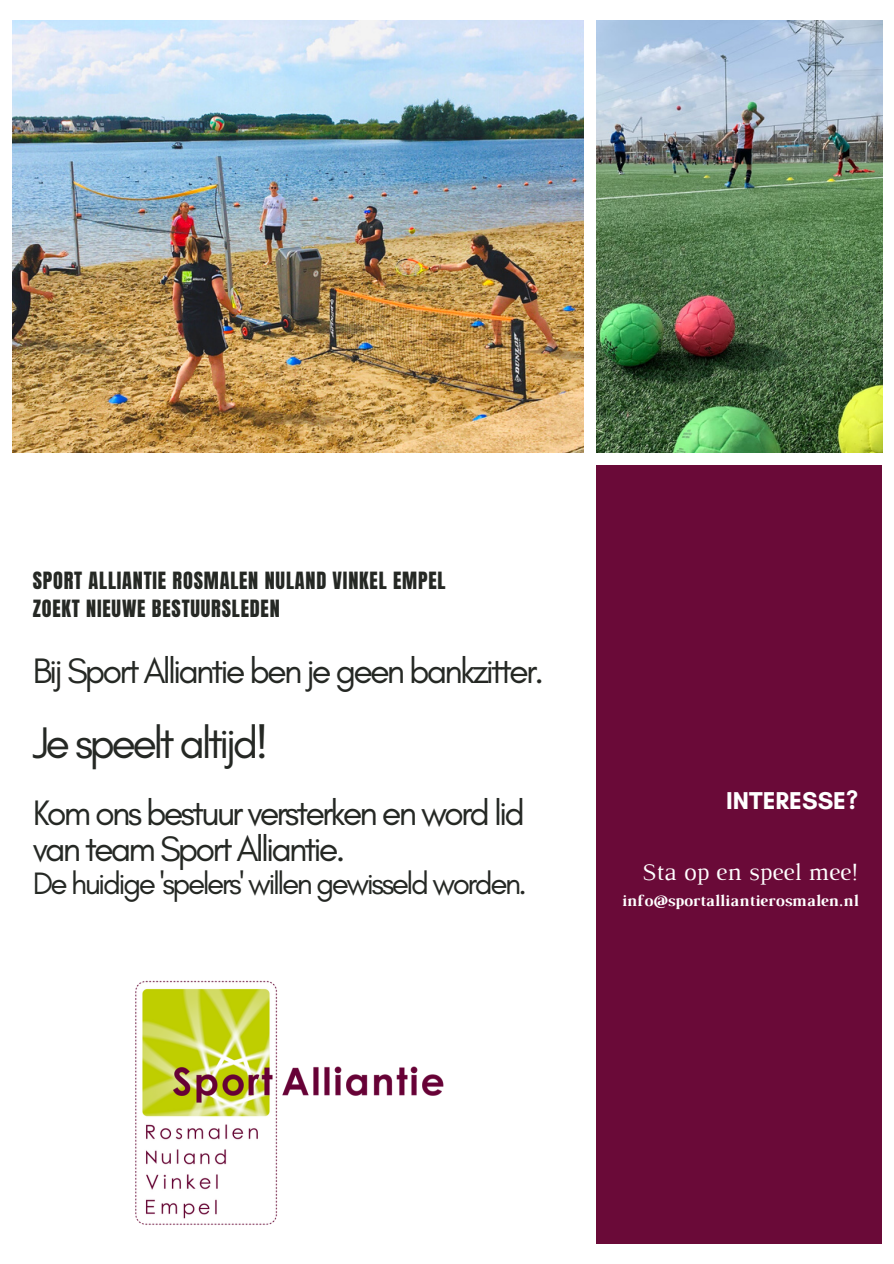
<style>
.page{position:relative;width:894px;height:1264px;background:#fff}
.page>*{position:absolute;margin:0;border:0;box-sizing:border-box;transform-origin:0 0}
.t1{font:45px "Glacial Indifference";letter-spacing:-.08em;color:#252824}
.t2{font:36px/36px "Glacial Indifference";letter-spacing:-.08em;color:#252824}
.t3{font:31.5px "Glacial Indifference";letter-spacing:-.08em;color:#252824}
.t4{font:24.75px "Luthier";color:#fff}
.t5{font:700 24.75px "Glacial Indifference";color:#fff}
.t6{font:20.25px/28.2px "Anton";letter-spacing:.04em;color:#252824}
.t7{font:700 16.5px "Luthier";color:#fff}
</style>
<div class="page">
<div style="left:596px;top:466px;width:285px;height:778px;background:#6a0a38"></div>
<img style="left:12px;top:20px;width:571px;height:433px">
<img style="left:596px;top:20px;width:286px;height:433px">
<img style="left:135px;top:980px;width:309px;height:245px">
<p class="t6" style="left:33px;top:566px;width:414px">SPORT ALLIANTIE ROSMALEN NULAND VINKEL EMPEL<br>ZOEKT NIEUWE BESTUURSLEDEN</p>
<p class="t2" style="left:33px;top:652px;width:512px">Bij Sport Alliantie ben je geen bankzitter.</p>
<p class="t1" style="left:33px;top:714px;width:237px">Je speelt altijd!</p>
<p class="t2" style="left:33px;top:794px;width:493px">Kom ons bestuur versterken en word lid van team Sport Alliantie.</p>
<p class="t3" style="left:33px;top:864px;width:495px">De huidige 'spelers' willen gewisseld worden.</p>
<p class="t5" style="left:726px;top:785px;width:133px">INTERESSE?</p>
<p class="t4" style="left:641px;top:863px;width:218px">Sta op en speel mee!</p>
<p class="t7" style="left:621px;top:894px;width:238px">info@sportalliantierosmalen.nl</p>
</div>
